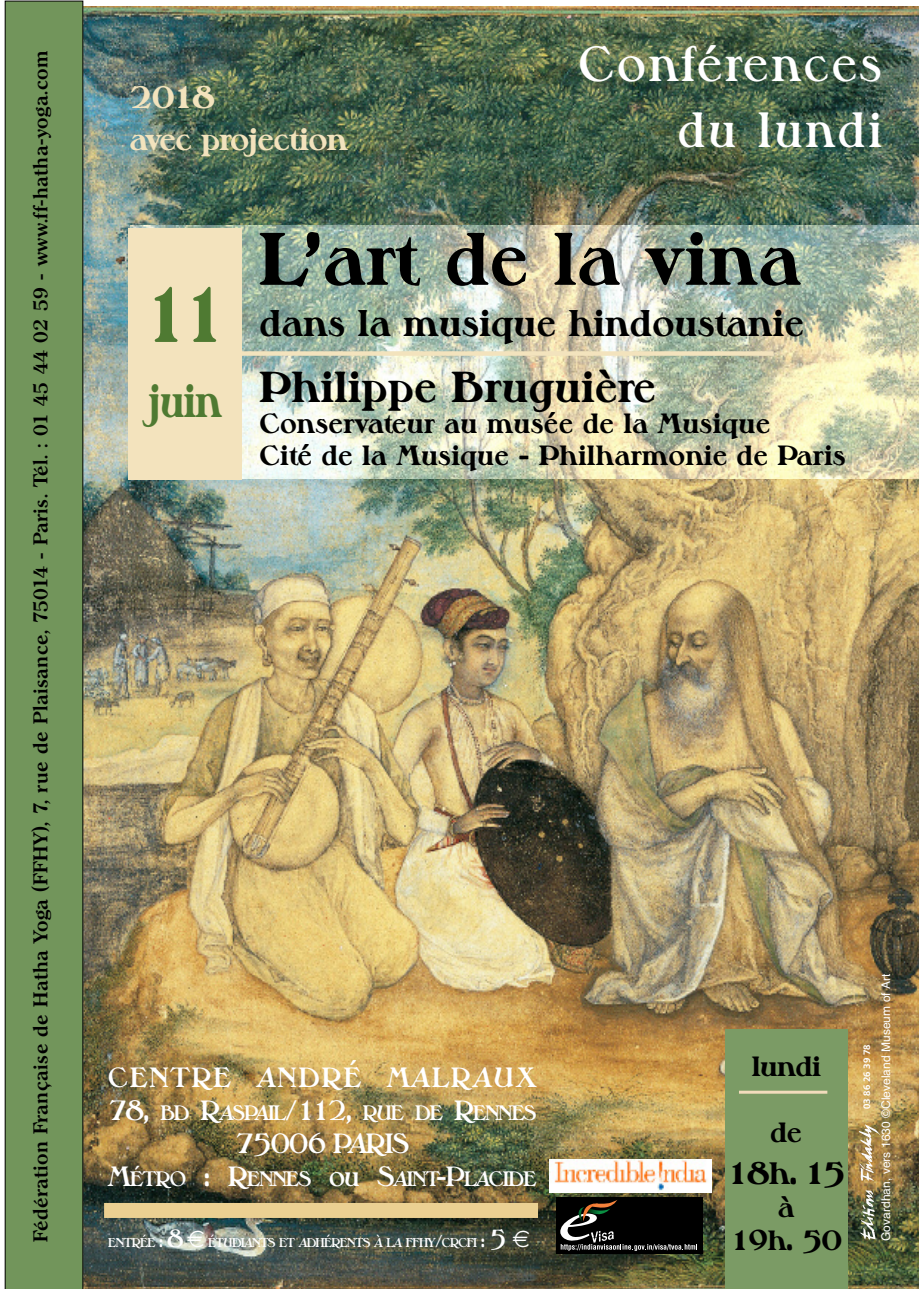
<style>
.page{position:relative;width:919px;height:1289px;background:#fff}
.page>*{position:absolute;margin:0;border:0;box-sizing:border-box;transform-origin:0 0}
.t1{font:700 75px "Melbourne";color:#4f7a32;scale:.84 1}
.t2{font:700 72px "Melbourne";letter-spacing:.03em;color:#000}
.t3{font:600 48px/66px "Melbourne";letter-spacing:.07em;color:#fff;text-align:right}
.t4{font:700 45px "Melbourne";color:#4f7a32;scale:.84 1}
.t5{font:700 42px "Melbourne";letter-spacing:.03em;color:#000}
.t6{font:700 36px "Melbourne";letter-spacing:.03em;color:#000}
.t7{font:700 30px/42px "Melbourne";color:#f3e3bd}
.t8{font:700 30px "Melbourne";color:#000}
.t9{font:700 27px/33px "Melbourne";letter-spacing:.03em;color:#000;text-align:center}
.t10{font:600 27px "Melbourne";letter-spacing:.08em;color:#fff}
.t11{font:600 27px "Melbourne";letter-spacing:-.035em;color:#fff}
.t12{font:600 20.25px "Melbourne";letter-spacing:-.045em;color:#fff}
.t13{font:600 19.5px "Clerface";letter-spacing:.03em;color:#000}
.t14{font:600 12.3px "Melbourne";letter-spacing:-.055em;color:#fff}
.t15{font:12px "Helvetica";color:#fff}
.t16{font:700 9px "Quebec";color:#fff}
.s1{font-size:27px}
.s2{font-size:16.5px}
.s3{font-size:24px}
.s4{font-size:18px}
</style>
<div class="page">
<img style="left:83px;top:6px;width:835px;height:1282px">
<img style="left:131px;top:225px;width:787px;height:254px">
<div style="left:725px;top:1029px;width:122px;height:259px;background:#7b9b65"></div>
<div style="left:104px;top:1202px;width:434px;height:15px;background:#ebd092"></div>
<div style="left:5px;top:1px;width:78px;height:1287px;background:#72955b"></div>
<img style="left:549px;top:1159px;width:162px;height:33px">
<img style="left:858px;top:1124px;width:21px;height:115px">
<hr style="left:739px;top:1090px;width:88px;height:3px;background:#f2dcbc">
<div style="left:129px;top:229px;width:113px;height:251px;background:#f3e3bd"></div>
<div style="left:556px;top:1197px;width:146px;height:56px;background:#000"></div>
<svg style="left:560px;top:1200px;width:137px;height:50px"></svg>
<div style="left:241px;top:351px;width:532px;height:5px;background:#f3e3bd"></div>
<svg style="left:188px;top:1230px;width:16px;height:17px"></svg>
<svg style="left:512px;top:1230px;width:17px;height:17px"></svg>
<p class="t13" style="left:29px;top:1241px;width:1192px;rotate:-90deg">Fédération Française de Hatha Yoga (FFHY), 7, rue de Plaisance, 75014 - Paris. Tél. : 01 45 44 02 59 - www.ff-hatha-yoga.com</p>
<h3 class="t7" style="left:130px;top:77px;width:219px">2018<br>avec projection</h3>
<h3 class="t3" style="left:578px;top:31px;width:304px">Conférences du lundi</h3>
<h1 class="t1" style="left:142px;top:272px;width:104px">11</h1>
<h3 class="t4" style="left:149px;top:375px;width:88px">juin</h3>
<h2 class="t2" style="left:260px;top:218px;width:542px">L’art de la vina</h2>
<h3 class="t6" style="left:260px;top:302px;width:545px">dans la musique hindoustanie</h3>
<h3 class="t5" style="left:260px;top:363px;width:397px">Philippe Bruguière</h3>
<h3 class="t9" style="left:260px;top:407px;width:587px;line-height:32.4px;text-align:left">Conservateur au musée de la Musique<br>Cité de la Musique - Philharmonie de Paris</h3>
<h3 class="t10" style="left:108px;top:1061px;width:429px">CENTRE ANDRÉ MALRAUX</h3>
<p class="t12" style="left:108px;top:1100px;width:430px"><span class="s1">78,</span> BD <span class="s1">R</span>ASPAIL<span class="s1">/112,</span> RUE DE <span class="s1">R</span>ENNES</p>
<h3 class="t11" style="left:235px;top:1127px;width:175px">75006 PARIS</h3>
<p class="t12" style="left:108px;top:1166px;width:430px"><span class="s1">M</span>ÉTRO <span class="s1">: R</span>ENNES <span class="s1">ou S</span>AINT<span class="s1">-P</span>LACIDE</p>
<p class="t14" style="left:108px;top:1235px;width:400px">ENTRÉE <span class="s2">:</span> <span class="s3">8</span> ÉTUDIANTS ET ADHÉRENTS À LA FFHY<span class="s2">/</span>CRCFI <span class="s4">:</span> <span class="s3">5</span></p>
<h3 class="t9" style="left:752px;top:1049px;width:70px">lundi</h3>
<h3 class="t9" style="left:770px;top:1115px;width:33px">de</h3>
<h3 class="t8" style="left:727px;top:1155px;width:120px">18h. 15</h3>
<h3 class="t9" style="left:730px;top:1190px;width:113px">à<br>19h. 50</h3>
<p class="t16" style="left:861px;top:1109px;width:66px;rotate:-90deg">03 86 26 39 78</p>
<p class="t15" style="left:878px;top:1240px;width:268px;rotate:-90deg">Govardhan, vers 1630 ©Cleveland Museum of Art</p>
</div>
